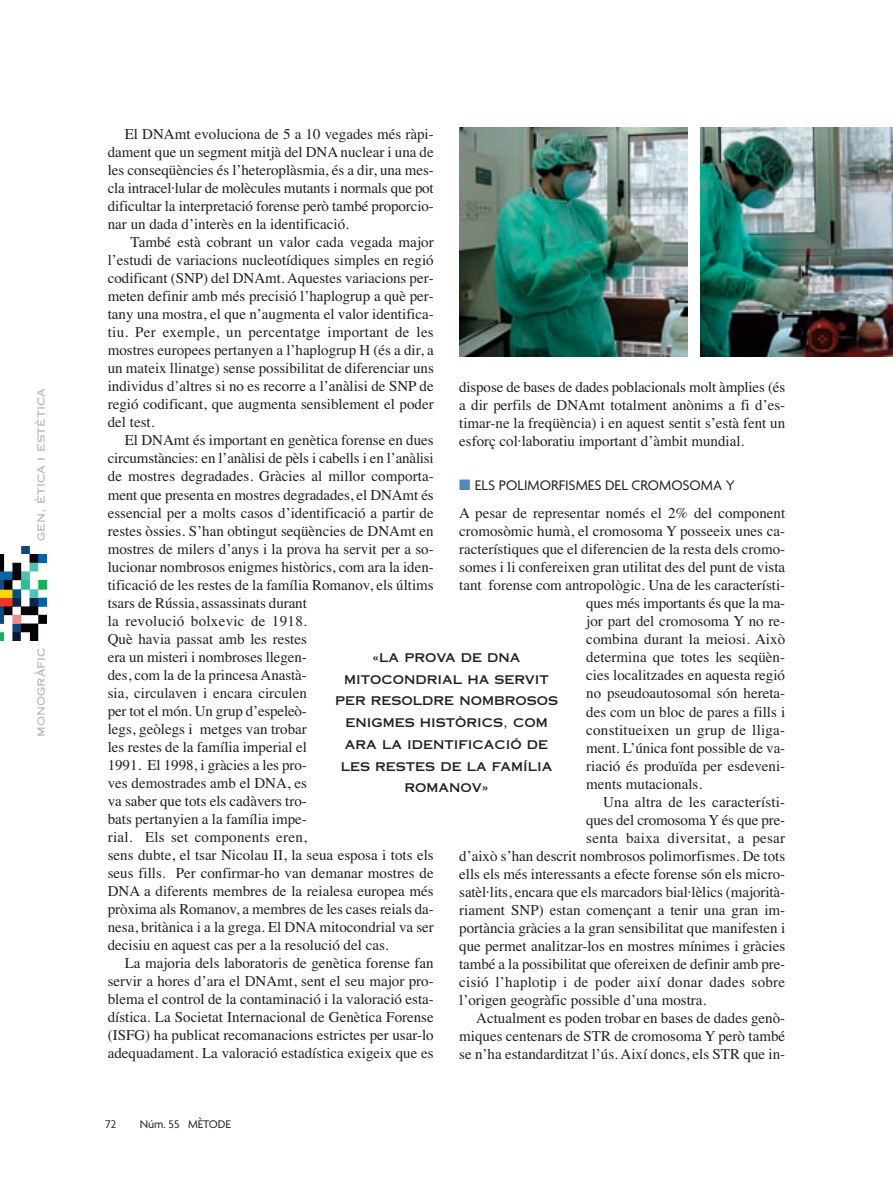
<style>
.page{position:relative;width:893px;height:1191px;background:#fff}
.page>*{position:absolute;margin:0;border:0;box-sizing:border-box;transform-origin:0 0}
.t1{font:15px/18px "Times";color:#231f20;text-align:justify}
.t2{font:15px "Times";letter-spacing:.02em;color:#231f20}
.t3{font:15px "Agenda";color:#231f20}
.t4{font:12px/21.8px "Copperplate Thirty One AB";color:#231f20;text-align:center}
.t5{font:12px "Copperplate Thirty One AB";color:#bcbdc0}
.t6{font:12px "Agenda";color:#231f20}
.s1{color:#5386bd}
</style>
<div class="page">
<svg style="left:0;top:127px;width:893px;height:514px"></svg>
<p class="t5" style="left:34px;top:541px;width:155px;rotate:-90deg">gen, ètica i estètica</p>
<p class="t5" style="left:34px;top:737px;width:91px;rotate:-90deg">monogràfic</p>
<p class="t1" style="left:108px;top:127px;width:327px;text-indent:17px">El DNAmt evoluciona de 5 a 10 vegades més ràpi&shy;dament que un segment mitjà del DNA nuclear i una de les conseqüències és l’heteroplàsmia, és a dir, una mes&shy;cla intracel·lular de molècules mutants i normals que pot dificultar la interpretació forense però també proporcio&shy;nar un dada d’interès en la identificació.</p>
<p class="t1" style="left:108px;top:235px;width:327px;text-indent:23px">També està cobrant un valor cada vegada major l’estudi de variacions nucleotídiques simples en regió codificant (SNP) del DNAmt. Aquestes variacions per&shy;meten definir amb més precisió l’haplogrup a què per&shy;tany una mostra, el que n’augmenta el valor identifica&shy;tiu. Per exemple, un percentatge important de les mostres europees pertanyen a l’haplogrup H (és a dir, a un mateix llinatge) sense possibilitat de diferenciar uns individus d’altres si no es recorre a l’anàlisi de SNP de regió codificant, que augmenta sensiblement el poder del test.</p>
<p class="t1" style="left:108px;top:433px;width:327px;text-align:left;text-indent:17px">El DNAmt és important en genètica forense en dues circumstàncies: en l’anàlisi de pèls i cabells i en l’anàlisi de mostres degradades. Gràcies al millor comporta&shy;ment que presenta en mostres degradades, el DNAmt és essencial per a molts casos d’identificació a partir de restes òssies. S’han obtingut seqüències de DNAmt en mostres de milers d’anys i la prova ha servit per a so&shy;lucionar nombrosos enigmes històrics, com ara la iden&shy;tificació de les restes de la família Romanov, els últims tsars de Rússia, assassinats durant<br>la revolució bolxevic de 1918.<br>Què havia passat amb les restes<br>era un misteri i nombroses llegen-<br>des, com la de la princesa Anastà-<br>sia, circulaven i encara circulen<br>per tot el món. Un grup d’espeleò -<br>legs, geòlegs i metges van trobar<br>les restes de la família imperial el<br>1991. El 1998, i gràcies a les pro-<br>ves demostrades amb el DNA, es<br>va saber que tots els cadàvers tro-<br>bats pertanyien a la família impe-<br>rial. Els set components eren,<br>sens dubte, el tsar Nicolau II, la seua esposa i tots els seus fills. Per confirmar-ho van demanar mostres de DNA a diferents membres de la reialesa europea més pròxima als Romanov, a membres de les cases reials da&shy;nesa, britànica i a la grega. El DNA mitocondrial va ser decisiu en aquest cas per a la resolució del cas.</p>
<p class="t1" style="left:108px;top:955px;width:327px;text-indent:17px">La majoria dels laboratoris de genètica forense fan servir a hores d’ara el DNAmt, sent el seu major pro&shy;blema el control de la contaminació i la valoració esta&shy;dística. La Societat Internacional de Genètica Forense (ISFG) ha publicat recomanacions estrictes per usar-lo adequadament. La valoració estadística exigeix que es</p>
<p class="t1" style="left:459px;top:379px;width:327px">dispose de bases de dades poblacionals molt àmplies (és a dir perfils de DNAmt totalment anònims a fi d’es - timar-ne la freqüència) i en aquest sentit s’està fent un esforç col·laboratiu important d’àmbit mundial.</p>
<p class="t3" style="left:459px;top:479px;width:277px"><span class="s1">■</span> ELS POLIMORFISMES DEL CROMOSOMA Y</p>
<p class="t1" style="left:459px;top:506px;width:327px">A pesar de representar només el 2% del component</p>
<p class="t1" style="left:459px;top:524px;width:327px">cromosòmic humà, el cromosoma Y posseeix unes ca-</p>
<p class="t1" style="left:459px;top:542px;width:327px">racterístiques que el diferencien de la resta dels cromo-</p>
<p class="t1" style="left:459px;top:560px;width:327px">somes i li confereixen gran utilitat des del punt de vista</p>
<p class="t1" style="left:459px;top:578px;width:327px">tant forense com antropològic. Una de les característi-</p>
<p class="t1" style="left:586px;top:596px;width:200px">ques més importants és que la ma-</p>
<p class="t1" style="left:586px;top:614px;width:200px">jor part del cromosoma Y no re-</p>
<p class="t1" style="left:586px;top:632px;width:200px">combina durant la meiosi. Això</p>
<p class="t1" style="left:586px;top:650px;width:200px">determina que totes les seqüèn-</p>
<p class="t1" style="left:586px;top:668px;width:200px">cies localitzades en aquesta regió</p>
<p class="t1" style="left:586px;top:686px;width:200px">no pseudoautosomal són hereta-</p>
<p class="t1" style="left:586px;top:704px;width:200px">des com un bloc de pares a fills i</p>
<p class="t1" style="left:586px;top:722px;width:200px">constitueixen un grup de lliga-</p>
<p class="t1" style="left:586px;top:740px;width:200px">ment. L’única font possible de va-</p>
<p class="t1" style="left:586px;top:758px;width:200px">riació és produïda per esdeveni-</p>
<p class="t1" style="left:586px;top:776px;width:117px">ments mutacionals.</p>
<p class="t1" style="left:603px;top:794px;width:183px">Una altra de les característi-</p>
<p class="t1" style="left:586px;top:812px;width:200px">ques del cromosoma Y és que pre-</p>
<p class="t2" style="left:586px;top:832px;width:200px">senta baixa diversitat, a pesar</p>
<p class="t1" style="left:459px;top:848px;width:327px">d’això s’han descrit nombrosos polimorfismes. De tots</p>
<p class="t1" style="left:459px;top:866px;width:327px">ells els més interessants a efecte forense són els micro-</p>
<p class="t1" style="left:459px;top:884px;width:327px">satèl·lits, encara que els marcadors bial·lèlics (majorità-</p>
<p class="t1" style="left:459px;top:902px;width:327px">riament SNP) estan començant a tenir una gran im-</p>
<p class="t1" style="left:459px;top:920px;width:327px">portància gràcies a la gran sensibilitat que manifesten i</p>
<p class="t1" style="left:459px;top:938px;width:327px">que permet analitzar-los en mostres mínimes i gràcies</p>
<p class="t1" style="left:459px;top:956px;width:327px">també a la possibilitat que ofereixen de definir amb pre-</p>
<p class="t2" style="left:459px;top:976px;width:327px">cisió l’haplotip i de poder així donar dades sobre</p>
<p class="t1" style="left:459px;top:992px;width:248px">l’origen geogràfic possible d’una mostra.</p>
<p class="t1" style="left:476px;top:1010px;width:310px">Actualment es poden trobar en bases de dades genò-</p>
<p class="t1" style="left:459px;top:1028px;width:327px">miques centenars de STR de cromosoma Y però també</p>
<p class="t1" style="left:459px;top:1046px;width:327px">se n’ha estandarditzat l’ús. Així doncs, els STR que in-</p>
<p class="t4" style="left:335px;top:646px;width:224px">«LA PROVA DE DNA<br>MITOCONDRIAL HA SERVIT<br>PER RESOLDRE NOMBROSOS<br>ENIGMES HISTÒRICS, COM<br>ARA LA IDENTIFICACIÓ DE<br>LES RESTES DE LA FAMÍLIA<br>ROMANOV»</p>
<p class="t6" style="left:106px;top:1119px;width:12px">72</p>
<p class="t6" style="left:140px;top:1119px;width:93px">Núm. 55 MÈTODE</p>
</div>
